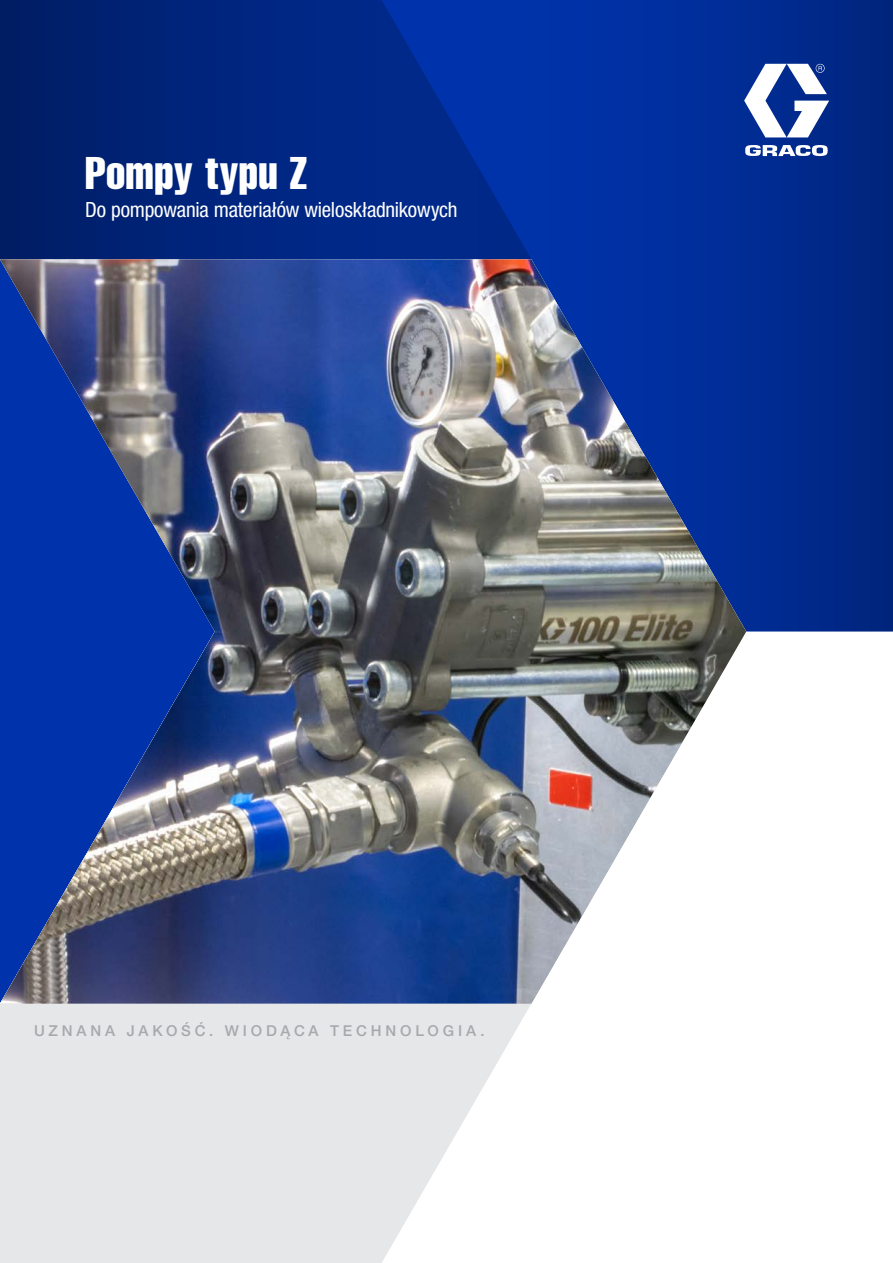
<style>
.page{position:relative;width:893px;height:1263px;background:#fff}
.page>*{position:absolute;margin:0;border:0;box-sizing:border-box;transform-origin:0 0}
.t1{font:45px "Helvetica LT Std Comp";letter-spacing:.01em;color:#fff}
.t2{font:condensed 21px "Helvetica Neue LT Std";letter-spacing:-.01em;color:#fff}
.t3{font:500 15px "Helvetica Neue LT Pro";letter-spacing:.255em;color:#a7a9ac}
</style>
<div class="page">
<svg style="left:746px;top:0;width:147px;height:631px;background:#002887"></svg>
<svg style="left:0;top:0;width:746px;height:259px;background:#00298a"></svg>
<svg style="left:0;top:1003px;width:531px;height:260px;background:#e9e9ea"></svg>
<img style="left:0;top:259px;width:746px;height:744px">
<svg style="left:744px;top:63px;width:85px;height:74px"></svg>
<svg style="left:745px;top:145px;width:83px;height:11px"></svg>
<h1 class="t1" style="left:85px;top:145px;width:223px">Pompy typu Z</h1>
<p class="t2" style="left:85px;top:197px;width:374px">Do pompowania materiałów wieloskładnikowych</p>
<p class="t3" style="left:34px;top:1021px;width:452px">UZNANA JAKOŚĆ. WIODĄCA TECHNOLOGIA.</p>
</div>
